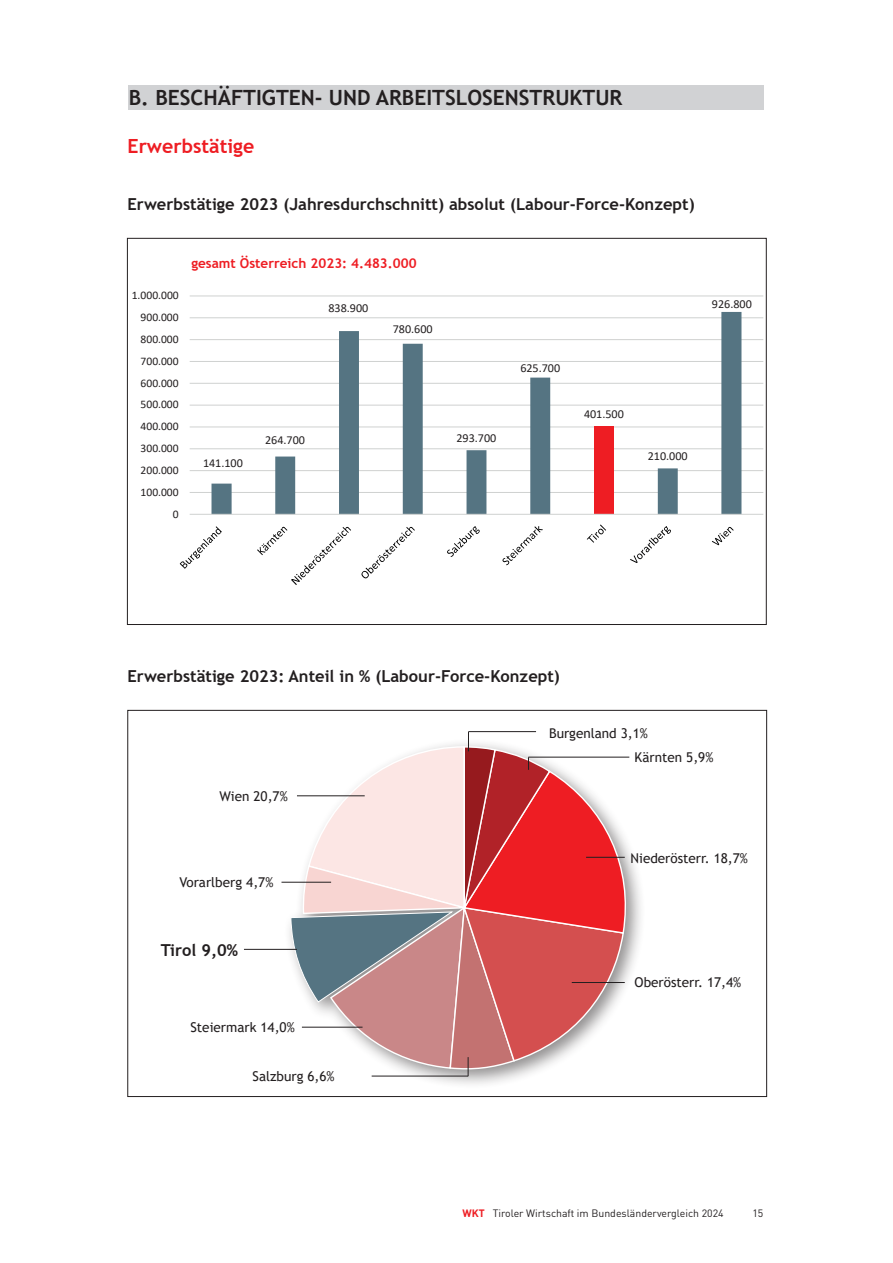
<style>
.page{position:relative;width:893px;height:1263px;background:#fff}
.page>*{position:absolute;margin:0;border:0;box-sizing:border-box;transform-origin:0 0}
.t1{font:700 21px "Trebuchet MS";color:#231f20}
.t2{font:700 19.5px "Trebuchet MS";color:#ee1d23}
.t3{font:700 16.5px "Trebuchet MS";color:#231f20}
.t4{font:13.5px/23.9px "Trebuchet MS";color:#231f20}
.t5{font:700 13.5px "Trebuchet MS";color:#ee1d23}
.t6{font:12.15px "Calibri";color:#231f20}
.t7{font:11.55px "Calibri";color:#231f20}
.t8{font:10.5px "DIN";color:#231f20}
.s1{font-weight:700;color:#ee1d23}
</style>
<div class="page">
<div style="left:283px;top:738px;width:363px;height:351px;background:#231f20;opacity:.5"></div>
<hr style="left:468px;top:731px;width:68px;height:1px;background:#231f20">
<hr style="left:372px;top:1076px;width:96px;height:1px;background:#231f20">
<svg style="left:290px;top:732px;width:344px;height:344px"></svg>
<hr style="left:244px;top:949px;width:53px;height:1px;background:#231f20">
<hr style="left:281px;top:882px;width:50px;height:1px;background:#231f20">
<hr style="left:302px;top:1027px;width:61px;height:1px;background:#231f20">
<hr style="left:297px;top:795px;width:68px;height:1px;background:#231f20">
<div style="left:129px;top:85px;width:635px;height:25px;background:#d1d2d4"></div>
<hr style="left:190px;top:492px;width:573px;height:1px;background:#cfd1d0">
<hr style="left:190px;top:470px;width:573px;height:1px;background:#cfd1d0">
<hr style="left:190px;top:448px;width:573px;height:1px;background:#cfd1d0">
<hr style="left:190px;top:426px;width:573px;height:1px;background:#cfd1d0">
<hr style="left:190px;top:405px;width:573px;height:1px;background:#cfd1d0">
<hr style="left:190px;top:383px;width:573px;height:1px;background:#cfd1d0">
<hr style="left:190px;top:361px;width:573px;height:1px;background:#cfd1d0">
<hr style="left:190px;top:339px;width:573px;height:1px;background:#cfd1d0">
<hr style="left:190px;top:317px;width:573px;height:1px;background:#cfd1d0">
<hr style="left:190px;top:296px;width:573px;height:1px;background:#cfd1d0">
<svg style="left:211px;top:312px;width:530px;height:202px"></svg>
<hr style="left:190px;top:514px;width:573px;height:1px;background:#cfd1d0">
<svg style="left:180px;top:526px;width:42px;height:43px"></svg>
<svg style="left:257px;top:527px;width:94px;height:58px"></svg>
<svg style="left:361px;top:527px;width:54px;height:51px"></svg>
<svg style="left:447px;top:526px;width:33px;height:31px"></svg>
<svg style="left:502px;top:526px;width:41px;height:39px"></svg>
<svg style="left:587px;top:525px;width:19px;height:18px"></svg>
<svg style="left:630px;top:526px;width:41px;height:37px"></svg>
<svg style="left:712px;top:527px;width:22px;height:18px"></svg>
<p class="t1" style="left:129px;top:85px;width:495px">B. BESCHÄFTIGTEN- UND ARBEITSLOSENSTRUKTUR</p>
<p class="t2" style="left:128px;top:133px;width:128px">Erwerbstätige</p>
<p class="t3" style="left:128px;top:194px;width:569px">Erwerbstätige 2023 (Jahresdurchschnitt) absolut (Labour-Force-Konzept)</p>
<p class="t7" style="left:132px;top:287px;width:48px">1.000.000</p>
<p class="t7" style="left:141px;top:309px;width:40px">900.000</p>
<p class="t7" style="left:141px;top:331px;width:40px">800.000</p>
<p class="t7" style="left:141px;top:353px;width:40px">700.000</p>
<p class="t7" style="left:141px;top:375px;width:40px">600.000</p>
<p class="t7" style="left:141px;top:397px;width:40px">500.000</p>
<p class="t7" style="left:141px;top:418px;width:40px">400.000</p>
<p class="t7" style="left:141px;top:440px;width:40px">300.000</p>
<p class="t7" style="left:141px;top:462px;width:40px">200.000</p>
<p class="t7" style="left:141px;top:484px;width:40px">100.000</p>
<p class="t7" style="left:173px;top:506px;width:7px">0</p>
<p class="t5" style="left:191px;top:255px;width:227px">gesamt Österreich 2023: 4.483.000</p>
<p class="t6" style="left:329px;top:299px;width:41px">838.900</p>
<p class="t6" style="left:393px;top:321px;width:41px">780.600</p>
<p class="t6" style="left:203px;top:454px;width:41px">141.100</p>
<p class="t6" style="left:265px;top:432px;width:41px">264.700</p>
<p class="t6" style="left:457px;top:429px;width:41px">293.700</p>
<p class="t6" style="left:520px;top:360px;width:41px">625.700</p>
<p class="t6" style="left:584px;top:406px;width:41px">401.500</p>
<p class="t6" style="left:648px;top:448px;width:41px">210.000</p>
<p class="t6" style="left:712px;top:295px;width:41px">926.800</p>
<p class="t3" style="left:128px;top:666px;width:434px">Erwerbstätige 2023: Anteil in % (Labour-Force-Konzept)</p>
<p class="t4" style="left:220px;top:784px;width:70px">Wien 20,7%</p>
<p class="t4" style="left:179px;top:870px;width:96px">Vorarlberg 4,7%</p>
<p class="t3" style="left:161px;top:940px;width:79px">Tirol 9,0%</p>
<p class="t4" style="left:190px;top:1015px;width:106px">Steiermark 14,0%</p>
<p class="t4" style="left:253px;top:1064px;width:84px">Salzburg 6,6%</p>
<p class="t4" style="left:635px;top:721px;width:80px;text-indent:-86px">Burgenland 3,1%<br>Kärnten 5,9%</p>
<p class="t4" style="left:631px;top:846px;width:119px">Niederösterr. 18,7%</p>
<p class="t4" style="left:635px;top:970px;width:108px">Oberösterr. 17,4%</p>
<p class="t8" style="left:463px;top:1206px;width:262px"><span class="s1">WKT</span> Tiroler Wirtschaft im Bundesländervergleich 2024</p>
<p class="t8" style="left:752px;top:1206px;width:12px">15</p>
</div>
